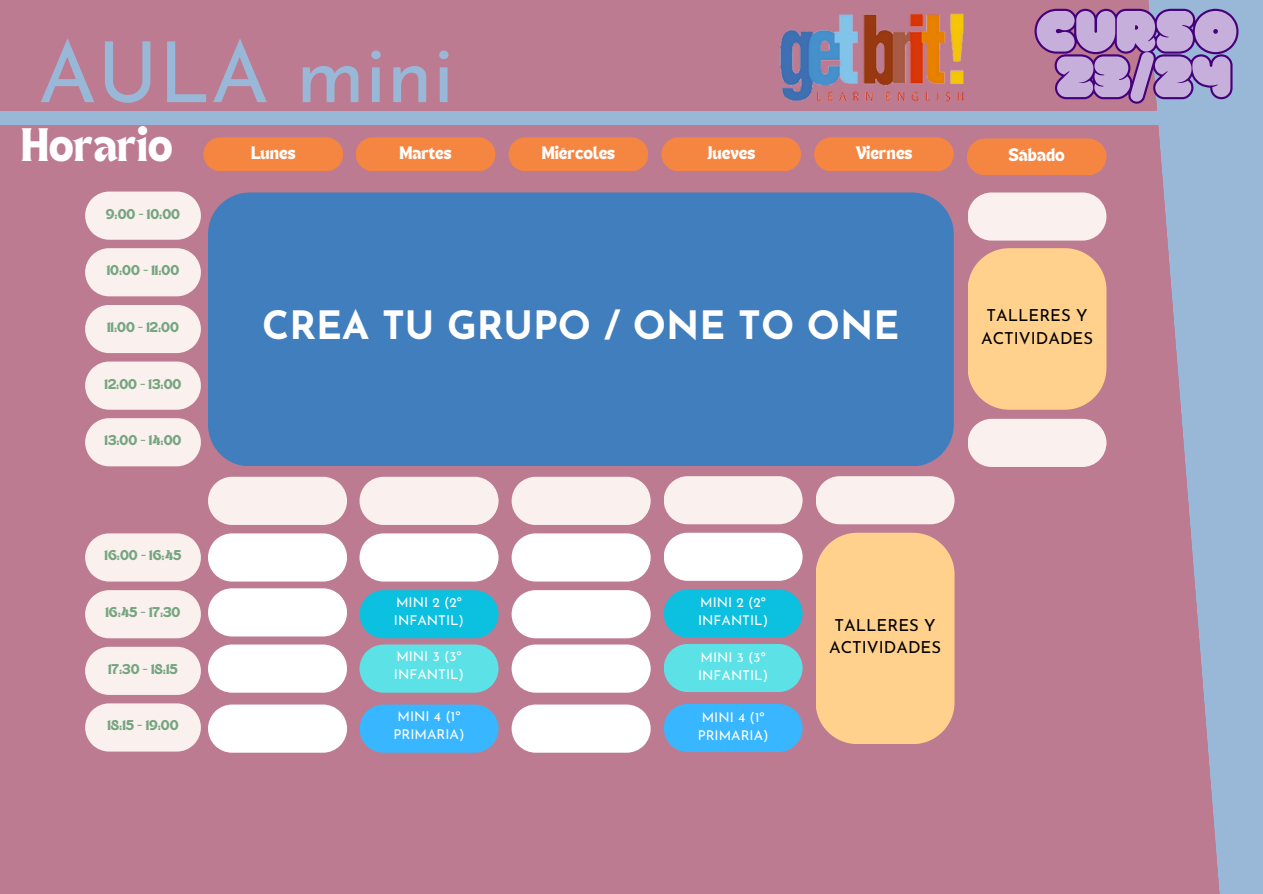
<style>
.page{position:relative;width:1263px;height:894px;background:#fff}
.page>*{position:absolute;margin:0;border:0;box-sizing:border-box;transform-origin:0 0}
.t1{font:83.85px "Josefin Sans";color:#99b7d6}
.t2{font:900 57.15px "VAL";color:#c7afdb}
.t3{font:700 39px "Josefin Sans";color:#fff}
.t4{font:33.9px "TANHEADLINE";color:#fff}
.t5{font:16.65px/22.5px "Josefin Sans";color:#000;text-align:center}
.t6{font:13.5px/18px "Josefin Sans";color:#fff}
.t7{font:13.05px "TANHEADLINE";color:#fff}
.t8{font:10.35px "TANHEADLINE";color:#76a581}
</style>
<div class="page">
<div style="left:0;top:0;width:1263px;height:893px;background:#bd7b91"></div>
<svg style="left:85px;top:191px;width:116px;height:49px;background:#f3e4e4"></svg>
<svg style="left:85px;top:248px;width:116px;height:48px;background:#f4e6e5"></svg>
<svg style="left:85px;top:305px;width:116px;height:48px;background:#f4e6e5"></svg>
<div style="left:208px;top:192px;width:746px;height:274px;background:#417ebd;border-radius:42px"></div>
<svg style="left:85px;top:361px;width:116px;height:48px;background:#f3e5e4"></svg>
<svg style="left:85px;top:418px;width:116px;height:48px;background:#f4e6e5"></svg>
<svg style="left:208px;top:476px;width:139px;height:49px;background:#f4e6e5"></svg>
<svg style="left:359px;top:476px;width:140px;height:49px;background:#f4e5e4"></svg>
<svg style="left:512px;top:476px;width:139px;height:49px;background:#f4e6e5"></svg>
<svg style="left:85px;top:533px;width:116px;height:48px;background:#f4e5e5"></svg>
<svg style="left:208px;top:533px;width:139px;height:48px;background:#f9f4f6"></svg>
<svg style="left:359px;top:533px;width:140px;height:48px;background:#f9f3f5"></svg>
<svg style="left:512px;top:533px;width:139px;height:48px;background:#f9f4f6"></svg>
<svg style="left:85px;top:590px;width:116px;height:48px;background:#f4e6e5"></svg>
<svg style="left:208px;top:588px;width:139px;height:48px;background:#f9f4f6"></svg>
<svg style="left:359px;top:590px;width:140px;height:48px;background:#1abad8"></svg>
<svg style="left:512px;top:590px;width:139px;height:48px;background:#f9f4f6"></svg>
<svg style="left:85px;top:646px;width:116px;height:48px;background:#f3e5e4"></svg>
<svg style="left:85px;top:703px;width:116px;height:48px;background:#f4e5e5"></svg>
<svg style="left:203px;top:137px;width:140px;height:34px;background:#f18546"></svg>
<svg style="left:356px;top:137px;width:139px;height:34px;background:#f18545"></svg>
<svg style="left:509px;top:137px;width:139px;height:34px;background:#f18545"></svg>
<svg style="left:1148px;top:0;width:115px;height:893px;fill:#99b7d6"></svg>
<svg style="left:968px;top:192px;width:138px;height:48px;background:#f5e7e6"></svg>
<div style="left:968px;top:248px;width:138px;height:161px;background:#ffd18c;border-radius:42px"></div>
<svg style="left:968px;top:418px;width:138px;height:49px;background:#f4e6e5"></svg>
<svg style="left:664px;top:476px;width:139px;height:48px;background:#f5e7e6"></svg>
<svg style="left:816px;top:476px;width:138px;height:48px;background:#f5e8e7"></svg>
<svg style="left:664px;top:532px;width:139px;height:48px;background:#f9f3f5"></svg>
<div style="left:816px;top:532px;width:138px;height:211px;background:#ffd18c;border-radius:42px"></div>
<svg style="left:664px;top:589px;width:139px;height:48px;background:#1abad8"></svg>
<svg style="left:661px;top:137px;width:140px;height:34px;background:#f18546"></svg>
<svg style="left:814px;top:137px;width:140px;height:34px;background:#f18546"></svg>
<svg style="left:967px;top:138px;width:139px;height:37px;background:#f18546"></svg>
<div style="left:0;top:111px;width:1231px;height:14px;background:#99b7d6"></div>
<img style="left:780px;top:13px;width:184px;height:89px">
<svg style="left:1034px;top:5px;width:207px;height:102px"></svg>
<svg style="left:208px;top:644px;width:139px;height:48px;background:#f9f4f5"></svg>
<svg style="left:359px;top:644px;width:140px;height:48px;background:#64d7de"></svg>
<svg style="left:512px;top:644px;width:139px;height:48px;background:#f9f4f5"></svg>
<svg style="left:664px;top:644px;width:139px;height:47px;background:#62d9df"></svg>
<svg style="left:208px;top:704px;width:139px;height:48px;background:#f9f4f5"></svg>
<svg style="left:359px;top:704px;width:140px;height:48px;background:#43b0f5"></svg>
<svg style="left:512px;top:704px;width:139px;height:48px;background:#f9f4f5"></svg>
<svg style="left:664px;top:704px;width:139px;height:47px;background:#41b1f7"></svg>
<p class="t1" style="left:38px;top:39px;width:418px">AULA mini</p>
<p class="t4" style="left:21px;top:126px;width:153px">Horario</p>
<p class="t8" style="left:106px;top:208px;width:76px">9:00 - 10:00</p>
<p class="t8" style="left:107px;top:264px;width:74px">10:00 - 11:00</p>
<p class="t7" style="left:251px;top:145px;width:46px">Lunes</p>
<p class="t7" style="left:399px;top:145px;width:54px">Martes</p>
<p class="t7" style="left:542px;top:145px;width:75px">Miércoles</p>
<p class="t2" style="left:1037px;top:-3px;width:203px">CURSO</p>
<p class="t2" style="left:1057px;top:43px;width:176px">23/24</p>
<p class="t7" style="left:707px;top:145px;width:50px">Jueves</p>
<p class="t7" style="left:855px;top:145px;width:59px">Viernes</p>
<p class="t7" style="left:1008px;top:147px;width:58px">Sábado</p>
<p class="t8" style="left:107px;top:321px;width:73px">11:00 - 12:00</p>
<p class="t8" style="left:105px;top:378px;width:78px">12:00 - 13:00</p>
<p class="t8" style="left:105px;top:434px;width:78px">13:00 - 14:00</p>
<p class="t3" style="left:262px;top:309px;width:639px">CREA TU GRUPO / ONE TO ONE</p>
<p class="t5" style="left:981px;top:306px;width:113px">TALLERES Y<br>ACTIVIDADES</p>
<p class="t8" style="left:105px;top:549px;width:78px">16:00 - 16:45</p>
<p class="t8" style="left:105px;top:606px;width:77px">16:45 - 17:30</p>
<p class="t6" style="left:394px;top:594px;width:72px">MINI 2 (2º<br>INFANTIL)</p>
<p class="t8" style="left:108px;top:663px;width:71px">17:30 - 18:15</p>
<p class="t6" style="left:698px;top:595px;width:71px">MINI 2 (2º<br>INFANTIL)</p>
<p class="t6" style="left:394px;top:648px;width:72px">MINI 3 (3º<br>INFANTIL)</p>
<p class="t6" style="left:698px;top:649px;width:71px">MINI 3 (3º<br>INFANTIL)</p>
<p class="t6" style="left:393px;top:708px;width:73px;text-align:center">MINI 4 (1º<br>PRIMARIA)</p>
<p class="t6" style="left:698px;top:709px;width:72px;text-align:center">MINI 4 (1º<br>PRIMARIA)</p>
<p class="t8" style="left:107px;top:719px;width:73px">18:15 - 19:00</p>
<p class="t5" style="left:829px;top:615px;width:113px">TALLERES Y<br>ACTIVIDADES</p>
</div>
